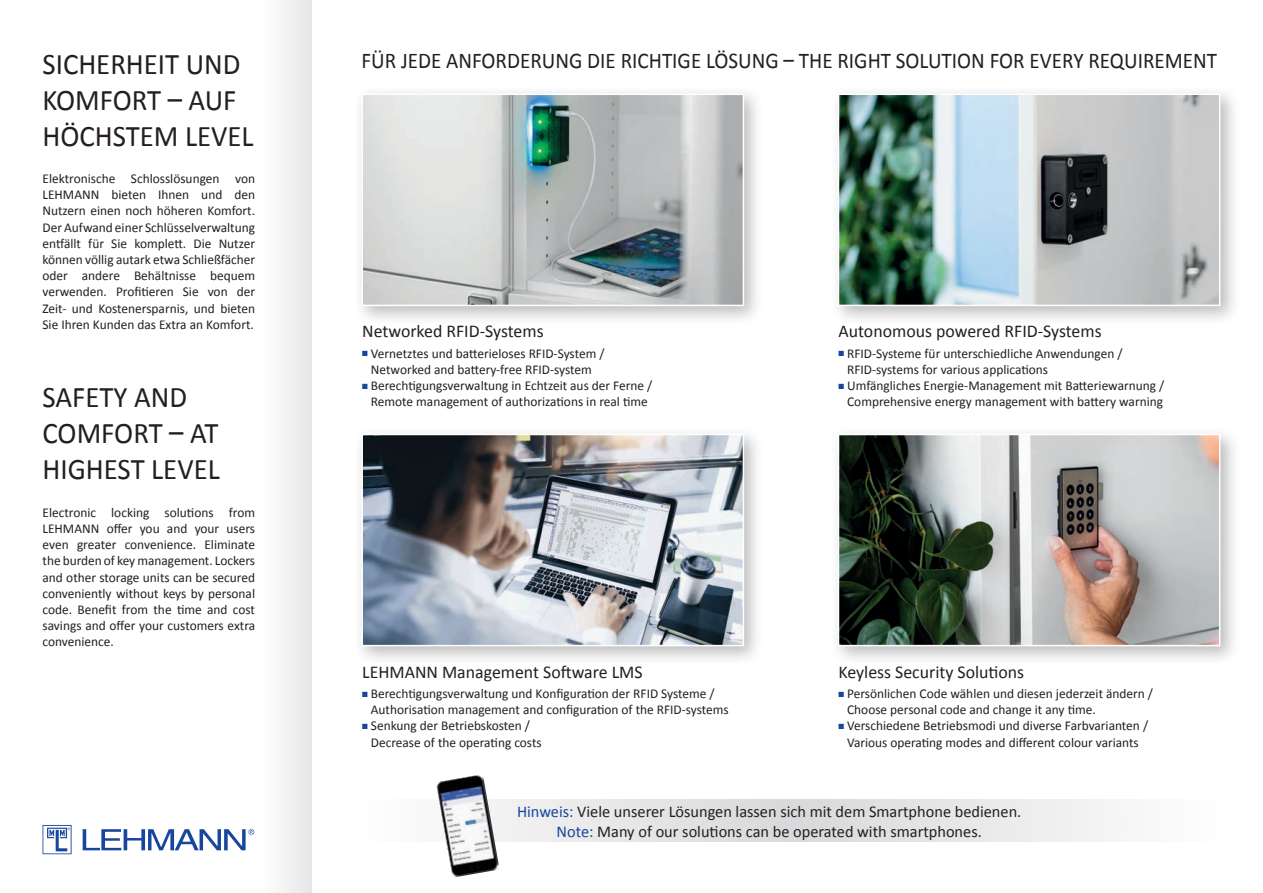
<style>
.page{position:relative;width:1263px;height:893px;background:#fff}
.page>*{position:absolute;margin:0;border:0;box-sizing:border-box;transform-origin:0 0}
.t1{font:30px/36px "Calibri";color:#231f20;scale:.96 1}
.t2{font:22.5px "Calibri";color:#231f20;scale:.94 1}
.t3{font:18px "Calibri";color:#231f20}
.t4{font:16.5px/19.8px "Calibri";color:#231f20;text-align:center}
.t5{font:13.5px/16.2px "Calibri";color:#231f20;text-align:center}
.s1{color:#18469d}
</style>
<div class="page">
<div style="left:0;top:0;width:311px;height:893px;background:linear-gradient(to right,#fff,#f8f8f8)"></div>
<svg style="left:500px;top:799px;width:610px;height:43px;fill:#e6e6e7"></svg>
<div style="left:353px;top:85px;width:411px;height:241px;background:#231f20;opacity:.3"></div>
<img style="left:364px;top:97px;width:377px;height:206px">
<div style="left:361px;top:94px;width:383px;height:212px;border:2px solid #fff"></div>
<div style="left:829px;top:85px;width:411px;height:241px;background:#231f20;opacity:.3"></div>
<img style="left:841px;top:97px;width:376px;height:206px">
<div style="left:838px;top:94px;width:382px;height:212px;border:2px solid #fff"></div>
<div style="left:353px;top:425px;width:411px;height:241px;background:#231f20;opacity:.3"></div>
<img style="left:364px;top:437px;width:377px;height:206px">
<div style="left:361px;top:434px;width:383px;height:212px;border:2px solid #fff"></div>
<div style="left:829px;top:425px;width:411px;height:241px;background:#231f20;opacity:.3"></div>
<img style="left:841px;top:437px;width:376px;height:206px">
<div style="left:838px;top:434px;width:382px;height:212px;border:2px solid #fff"></div>
<svg style="left:83px;top:829px;width:171px;height:21px"></svg>
<svg style="left:43px;top:825px;width:29px;height:29px"></svg>
<img style="left:436px;top:775px;width:64px;height:102px">
<h1 class="t1" style="left:43px;top:44px;width:221px">SICHERHEIT UND<br>KOMFORT – AUF<br>HÖCHSTEM LEVEL</h1>
<p class="t5" style="left:43px;top:170px;width:214px;text-align:justify">Elektronische Schlosslösungen von LEHMANN bieten Ihnen und den Nutzern einen noch höheren Komfort.<br>Der Aufwand einer Schlüsselverwaltung entfällt für Sie komplett. Die Nutzer können völlig autark etwa Schließfächer oder andere Behältnisse bequem verwenden. Profitieren Sie von der Zeit- und Kostenersparnis, und bieten Sie Ihren Kunden das Extra an Komfort.</p>
<h1 class="t1" style="left:43px;top:378px;width:186px">SAFETY AND<br>COMFORT – AT<br>HIGHEST LEVEL</h1>
<p class="t5" style="left:43px;top:504px;width:214px;text-align:justify">Electronic locking solutions from LEHMANN offer you and your users even greater convenience. Eliminate the burden of key management. Lockers and other storage units can be secured conveniently without keys by personal code. Benefit from the time and cost savings and offer your customers extra convenience.</p>
<h2 class="t2" style="left:361px;top:46px;width:912px">FÜR JEDE ANFORDERUNG DIE RICHTIGE LÖSUNG – THE RIGHT SOLUTION FOR EVERY REQUIREMENT</h2>
<h3 class="t3" style="left:362px;top:320px;width:183px">Networked RFID-Systems</h3>
<p class="t5" style="left:362px;top:345px;width:244px"><span class="s1">■</span> Vernetztes und batterieloses RFID-System /<br>Networked and battery-free RFID-system</p>
<p class="t5" style="left:362px;top:377px;width:292px"><span class="s1">■</span> Berechtigungsverwaltung in Echtzeit aus der Ferne /<br>Remote management of authorizations in real time</p>
<h3 class="t3" style="left:362px;top:660px;width:282px">LEHMANN Management Software LMS</h3>
<p class="t5" style="left:371px;top:685px;width:359px;text-align:left;text-indent:-9px"><span class="s1">■</span> Berechtigungsverwaltung und Konfiguration der RFID Systeme /<br>Authorisation management and configuration of the RFID-systems</p>
<p class="t5" style="left:371px;top:717px;width:172px;text-align:left;text-indent:-9px"><span class="s1">■</span> Senkung der Betriebskosten /<br>Decrease of the operating costs</p>
<h3 class="t3" style="left:838px;top:320px;width:265px">Autonomous powered RFID-Systems</h3>
<p class="t5" style="left:847px;top:345px;width:277px;text-align:left;text-indent:-9px"><span class="s1">■</span> RFID-Systeme für unterschiedliche Anwendungen /<br>RFID-systems for various applications</p>
<p class="t5" style="left:838px;top:377px;width:327px"><span class="s1">■</span> Umfängliches Energie-Management mit Batteriewarnung /<br>Comprehensive energy management with battery warning</p>
<h3 class="t3" style="left:838px;top:660px;width:187px">Keyless Security Solutions</h3>
<p class="t5" style="left:847px;top:685px;width:307px;text-align:left;text-indent:-9px"><span class="s1">■</span> Persönlichen Code wählen und diesen jederzeit ändern /<br>Choose personal code and change it any time.</p>
<p class="t5" style="left:838px;top:717px;width:311px"><span class="s1">■</span> Verschiedene Betriebsmodi und diverse Farbvarianten /<br>Various operating modes and different colour variants</p>
<p class="t4" style="left:517px;top:801px;width:506px"><span class="s1">Hinweis:</span> Viele unserer Lösungen lassen sich mit dem Smartphone bedienen.<br><span class="s1">Note:</span> Many of our solutions can be operated with smartphones.</p>
</div>
